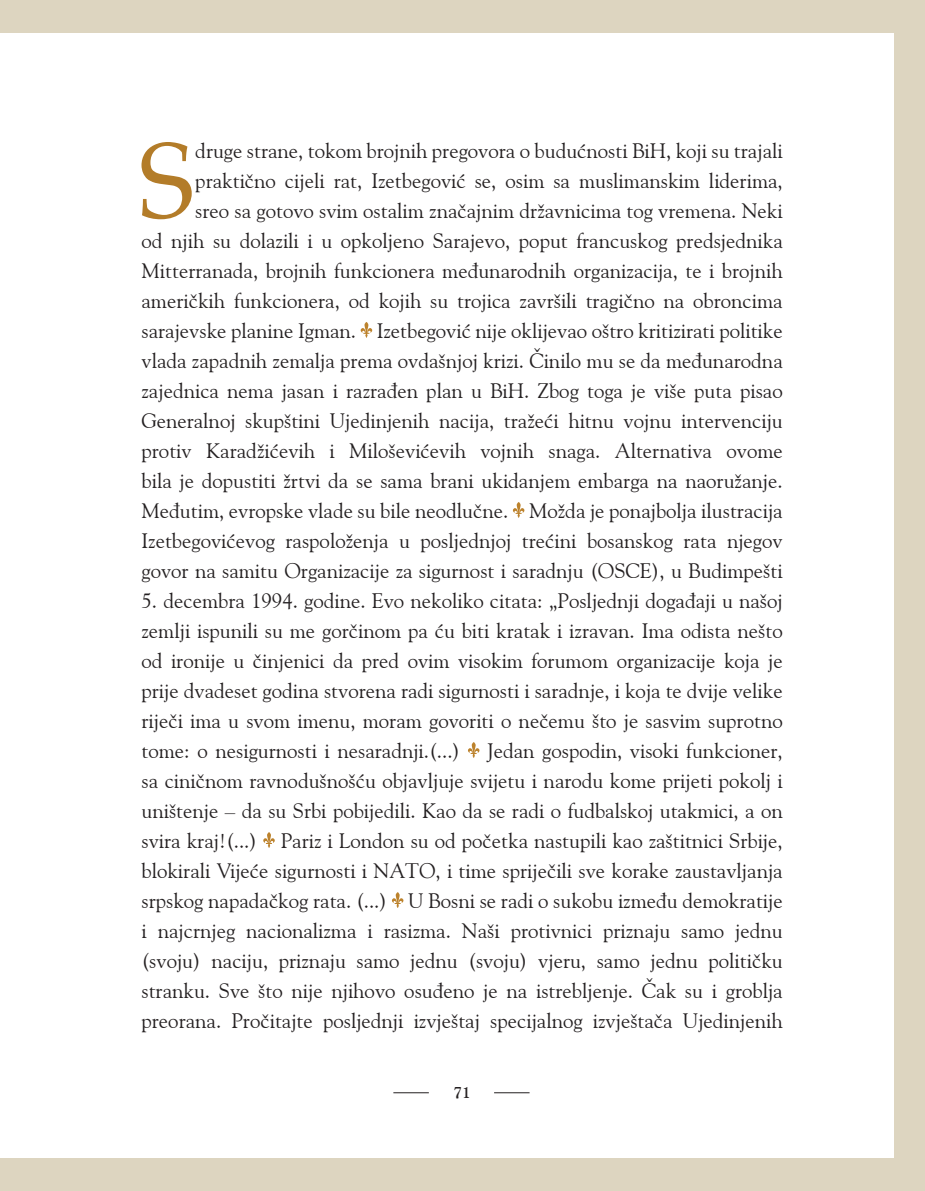
<style>
.page{position:relative;width:925px;height:1191px;background:#fff}
.page>*{position:absolute;margin:0;border:0;box-sizing:border-box;transform-origin:0 0}
.t1{font:107px "Palatino";color:#b37c29}
.t2{font:21px/30px "Goudy Old Style BT";color:#231f20;text-align:justify}
.t3{font:700 16px "Goudy Old Style BT";color:#231f20}
</style>
<div class="page">
<div style="left:893px;top:0;width:31px;height:1191px;background:#ddd5c0"></div>
<div style="left:0;top:0;width:893px;height:32px;background:#ddd5c0"></div>
<div style="left:0;top:1158px;width:893px;height:33px;background:#ddd5c0"></div>
<hr style="left:494px;top:1092px;width:35px;height:1px;background:#231f20">
<hr style="left:393px;top:1092px;width:35px;height:1px;background:#231f20">
<svg style="left:360px;top:322px;width:12px;height:16px"></svg>
<svg style="left:512px;top:502px;width:12px;height:16px"></svg>
<svg style="left:468px;top:742px;width:11px;height:16px"></svg>
<svg style="left:263px;top:832px;width:12px;height:16px"></svg>
<svg style="left:392px;top:892px;width:11px;height:16px"></svg>
<p class="t2" style="left:141px;top:135px;width:642px;text-align:right">druge strane, tokom brojnih pregovora o budućnosti BiH, koji su trajali praktično cijeli rat, Izetbegović se, osim sa muslimanskim liderima,<br>sreo sa gotovo svim ostalim značajnim državnicima tog vremena. Neki<br>od njih su dolazili i u opkoljeno Sarajevo, poput francuskog predsjednika Mitterranada, brojnih funkcionera međunarodnih organizacija, te i brojnih američkih funkcionera, od kojih su trojica završili tragično na obroncima sarajevske planine Igman. Izetbegović nije oklijevao oštro kritizirati politike vlada zapadnih zemalja prema ovdašnjoj krizi. Činilo mu se da međunarodna zajednica nema jasan i razrađen plan u BiH. Zbog toga je više puta pisao Generalnoj skupštini Ujedinjenih nacija, tražeći hitnu vojnu intervenciju protiv Karadžićevih i Miloševićevih vojnih snaga. Alternativa ovome bila je dopustiti žrtvi da se sama brani ukidanjem embarga na naoružanje.<br>Međutim, evropske vlade su bile neodlučne. Možda je ponajbolja ilustracija Izetbegovićevog raspoloženja u posljednjoj trećini bosanskog rata njegov govor na samitu Organizacije za sigurnost i saradnju (OSCE), u Budimpešti</p>
<p class="t2" style="left:141px;top:585px;width:642px">5. decembra 1994. godine. Evo nekoliko citata: „Posljednji događaji u našoj zemlji ispunili su me gorčinom pa ću biti kratak i izravan. Ima odista nešto od ironije u činjenici da pred ovim visokim forumom organizacije koja je prije dvadeset godina stvorena radi sigurnosti i saradnje, i koja te dvije velike riječi ima u svom imenu, moram govoriti o nečemu što je sasvim suprotno tome: o nesigurnosti i nesaradnji.(...)</p>
<h1 class="t1" style="left:139px;top:92px;width:58px">S</h1>
<p class="t2" style="left:141px;top:735px;width:642px;text-indent:345px">Jedan gospodin, visoki funkcioner, sa ciničnom ravnodušnošću objavljuje svijetu i narodu kome prijeti pokolj i uništenje – da su Srbi pobijedili. Kao da se radi o fudbalskoj utakmici, a on svira kraj!(...) Pariz i London su od početka nastupili kao zaštitnici Srbije, blokirali Vijeće sigurnosti i NATO, i time spriječili sve korake zaustavljanja srpskog napadačkog rata. (...) U Bosni se radi o sukobu između demokratije i najcrnjeg nacionalizma i rasizma. Naši protivnici priznaju samo jednu (svoju) naciju, priznaju samo jednu (svoju) vjeru, samo jednu političku stranku. Sve što nije njihovo osuđeno je na istrebljenje. Čak su i groblja preorana. Pročitajte posljednji izvještaj specijalnog izvještača Ujedinjenih</p>
<p class="t3" style="left:453px;top:1082px;width:19px">71</p>
</div>
